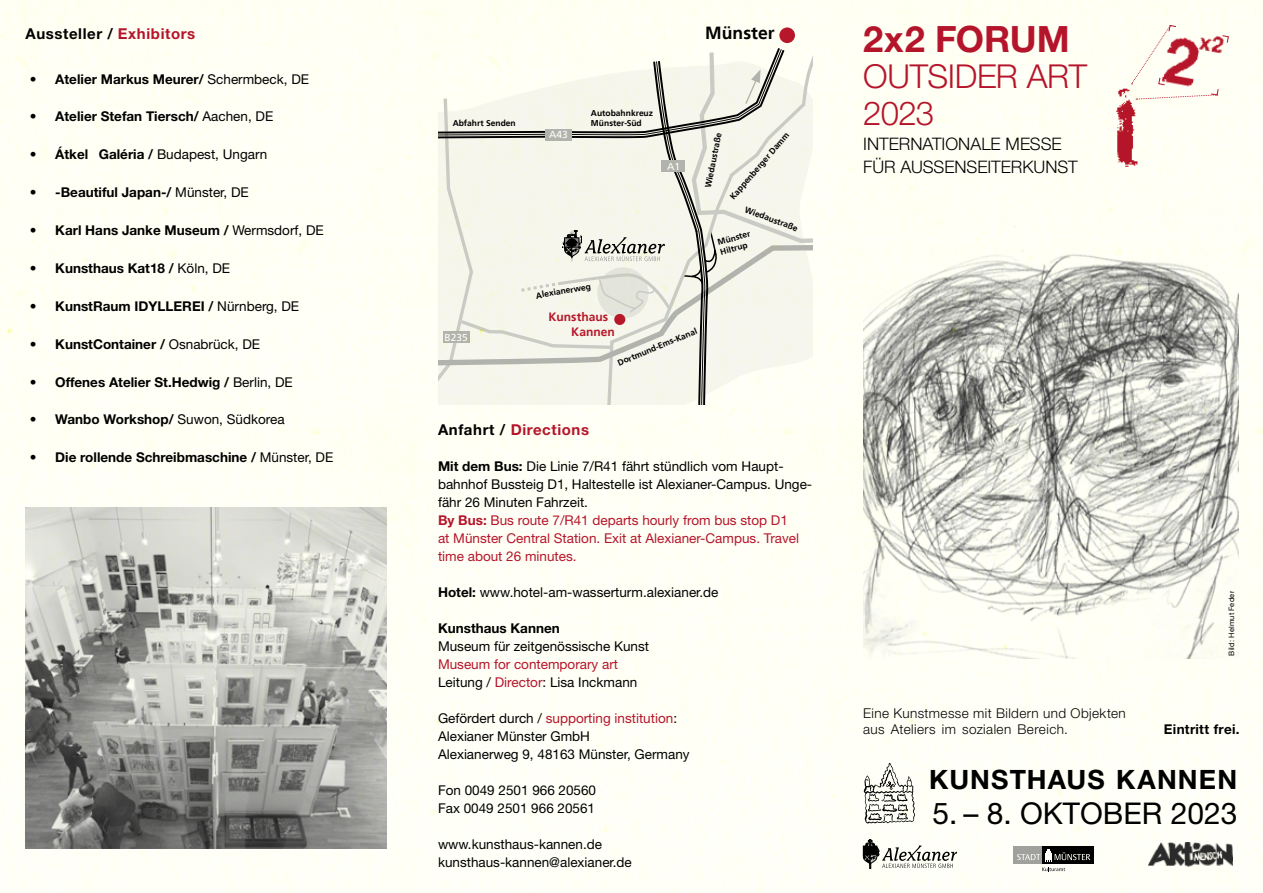
<style>
.page{position:relative;width:1263px;height:893px;background:#fffff6}
.page>*{position:absolute;margin:0;border:0;box-sizing:border-box;transform-origin:0 0}
.t1{font:700 36.3px "Helvetica Neue LT Std";color:#b5152b}
.t2{font:300 33px/36.5px "Helvetica Neue LT Std";letter-spacing:-.015em;color:#b5152b}
.t3{font:30px "Helvetica Neue LT Std";color:#000}
.t4{font:700 26.7px "Helvetica Neue LT Std";letter-spacing:.045em;color:#000}
.t5{font:700 17.55px "Frutiger LT";color:#000}
.t6{font:300 17.25px/23.4px "Helvetica Neue LT Std";color:#000}
.t7{font:700 15px "Helvetica Neue LT Std";letter-spacing:.04em;color:#000}
.t8{font:700 15px "Helvetica Neue LT Std";letter-spacing:.04em;color:#b5152b}
.t9{font:13.5px/18px "Helvetica Neue LT Std";color:#000}
.t10{font:700 13.5px "Helvetica Neue LT Std";color:#000}
.t11{font:300 13.5px/16.2px "Helvetica Neue LT Std";letter-spacing:.03em;color:#000}
.t12{font:13.5px/18px "Helvetica Neue LT Std";color:#b5152b}
.t13{font:700 13.5px "Helvetica Neue LT Std";letter-spacing:.02em;color:#000}
.t14{font:700 12px/14.4px "Frutiger LT";color:#b6182c}
.t15{font:10.2px "Frutiger LT Pro";color:#fff}
.t16{font:700 8.4px/10.2px "Frutiger LT";color:#000}
.t17{font:7.5px "Helvetica Neue";letter-spacing:.025em;color:#000}
.s1{color:#b5152b}
.s2{font-weight:400}
.s3{color:#000}
.s4{font-weight:700}
.s5{font-weight:700;color:#b5152b}
</style>
<div class="page">
<svg style="left:863px;top:839px;width:93px;height:29px"></svg>
<div style="left:1014px;top:846px;width:28px;height:17px;background:#a0a1a3"></div>
<div style="left:1042px;top:846px;width:52px;height:17px;background:#000"></div>
<svg style="left:1017px;top:849px;width:73px;height:22px"></svg>
<img style="left:1107px;top:82px;width:43px;height:85px">
<svg style="left:1131px;top:25px;width:98px;height:75px"></svg>
<img style="left:1159px;top:29px;width:44px;height:59px">
<svg style="left:864px;top:763px;width:51px;height:61px"></svg>
<img style="left:863px;top:208px;width:375px;height:450px">
<img style="left:26px;top:507px;width:361px;height:341px">
<img style="left:1148px;top:843px;width:84px;height:25px">
<svg style="left:439px;top:48px;width:373px;height:356px"></svg>
<div style="left:779px;top:27px;width:16px;height:16px;background:#b6182c;border-radius:50%"></div>
<div style="left:614px;top:314px;width:11px;height:11px;background:#b6182c;border-radius:50%"></div>
<p class="t7" style="left:26px;top:25px;width:171px">Aussteller / <span class="s1">Exhibitors</span></p>
<p class="t10" style="left:30px;top:70px;width:281px">• Atelier Markus Meurer/ <span class="s2">Schermbeck, DE</span></p>
<p class="t10" style="left:30px;top:108px;width:245px">• Atelier Stefan Tiersch/ <span class="s2">Aachen, DE</span></p>
<p class="t10" style="left:30px;top:146px;width:239px">• Átkelő Galéria / <span class="s2">Budapest, Ungarn</span></p>
<p class="t10" style="left:30px;top:184px;width:221px">• -Beautiful Japan-/ <span class="s2">Münster, DE</span></p>
<p class="t10" style="left:30px;top:222px;width:296px">• Karl Hans Janke Museum / <span class="s2">Wermsdorf, DE</span></p>
<p class="t10" style="left:30px;top:260px;width:202px">• Kunsthaus Kat18 / <span class="s2">Köln, DE</span></p>
<p class="t10" style="left:30px;top:298px;width:271px">• KunstRaum IDYLLEREI / <span class="s2">Nürnberg, DE</span></p>
<p class="t10" style="left:30px;top:336px;width:232px">• KunstContainer / <span class="s2">Osnabrück, DE</span></p>
<p class="t10" style="left:30px;top:373px;width:264px">• Offenes Atelier St.Hedwig / <span class="s2">Berlin, DE</span></p>
<p class="t10" style="left:30px;top:411px;width:256px">• Wanbo Workshop/ <span class="s2">Suwon, Südkorea</span></p>
<p class="t10" style="left:30px;top:449px;width:305px">• Die rollende Schreibmaschine / <span class="s2">Münster, DE</span></p>
<p class="t5" style="left:705px;top:23px;width:71px">Münster</p>
<p class="t16" style="left:453px;top:118px;width:65px">Abfahrt Senden</p>
<p class="t16" style="left:591px;top:108px;width:63px">Autobahnkreuz<br>Münster-Süd</p>
<p class="t15" style="left:549px;top:128px;width:20px">A43</p>
<p class="t15" style="left:667px;top:160px;width:14px">A1</p>
<p class="t16" style="left:535px;top:291px;width:57px;rotate:-10deg">Alexianerweg</p>
<p class="t16" style="left:728px;top:195px;width:87px;rotate:-49deg">Kappenberger Damm</p>
<p class="t16" style="left:747px;top:204px;width:57px;rotate:20deg">Wiedaustraße</p>
<p class="t16" style="left:703px;top:187px;width:57px;rotate:-79deg">Wiedaustraße</p>
<p class="t16" style="left:716px;top:237px;width:35px;rotate:-15deg">Münster<br>Hiltrup</p>
<p class="t15" style="left:445px;top:332px;width:25px">B235</p>
<p class="t14" style="left:571px;top:310px;width:45px;text-indent:-23px">Kunsthaus<br>Kannen</p>
<p class="t16" style="left:616px;top:358px;width:87px;rotate:-22deg">Dortmund-Ems-Kanal</p>
<p class="t8" style="left:438px;top:421px;width:153px"><span class="s3">Anfahrt /</span> Directions</p>
<p class="t9" style="left:438px;top:457px;width:376px"><span class="s4">Mit dem Bus:</span> Die Linie 7/R41 fährt stündlich vom Haupt&shy;bahnhof Bussteig D1, Haltestelle ist Alexianer-Campus. Unge&shy;fähr 26 Minuten Fahrzeit.<br><span class="s5">By Bus:</span> <span class="s1">Bus route 7/R41 departs hourly from bus stop D1<br>at Münster Central Station. Exit at Alexianer-Campus. Travel time about 26 minutes.</span></p>
<p class="t9" style="left:438px;top:583px;width:282px"><span class="s4">Hotel:</span> www.hotel-am-wasserturm.alexianer.de</p>
<p class="t10" style="left:438px;top:620px;width:123px">Kunsthaus Kannen</p>
<p class="t9" style="left:438px;top:637px;width:213px">Museum für zeitgenössische Kunst</p>
<p class="t12" style="left:438px;top:655px;width:201px">Museum for contemporary art<br><span class="s3">Leitung /</span> Director<span class="s3">: Lisa Inckmann</span></p>
<p class="t9" style="left:438px;top:709px;width:253px">Gefördert durch / <span class="s1">supporting institution</span>:<br>Alexianer Münster GmbH<br>Alexianerweg 9, 48163 Münster, Germany</p>
<p class="t9" style="left:438px;top:781px;width:160px">Fon 0049 2501 966 20560<br>Fax 0049 2501 966 20561</p>
<p class="t9" style="left:438px;top:835px;width:195px">www.kunsthaus-kannen.de kunsthaus-kannen@alexianer.de</p>
<h1 class="t1" style="left:863px;top:16px;width:208px">2x2 FORUM</h1>
<h2 class="t2" style="left:863px;top:58px;width:225px">OUTSIDER ART<br>2023</h2>
<p class="t6" style="left:863px;top:132px;width:216px">INTERNATIONALE MESSE<br>FÜR AUSSENSEITERKUNST</p>
<p class="t11" style="left:863px;top:705px;width:264px">Eine Kunstmesse mit Bildern und Objekten aus Ateliers im sozialen Bereich.</p>
<p class="t17" style="left:1226px;top:656px;width:66px;rotate:-90deg">Bild: Helmut Feder</p>
<p class="t13" style="left:1164px;top:721px;width:77px">Eintritt frei.</p>
<h3 class="t4" style="left:929px;top:763px;width:309px">KUNSTHAUS KANNEN</h3>
<h3 class="t3" style="left:932px;top:796px;width:306px">5. – 8. OKTOBER 2023</h3>
</div>
